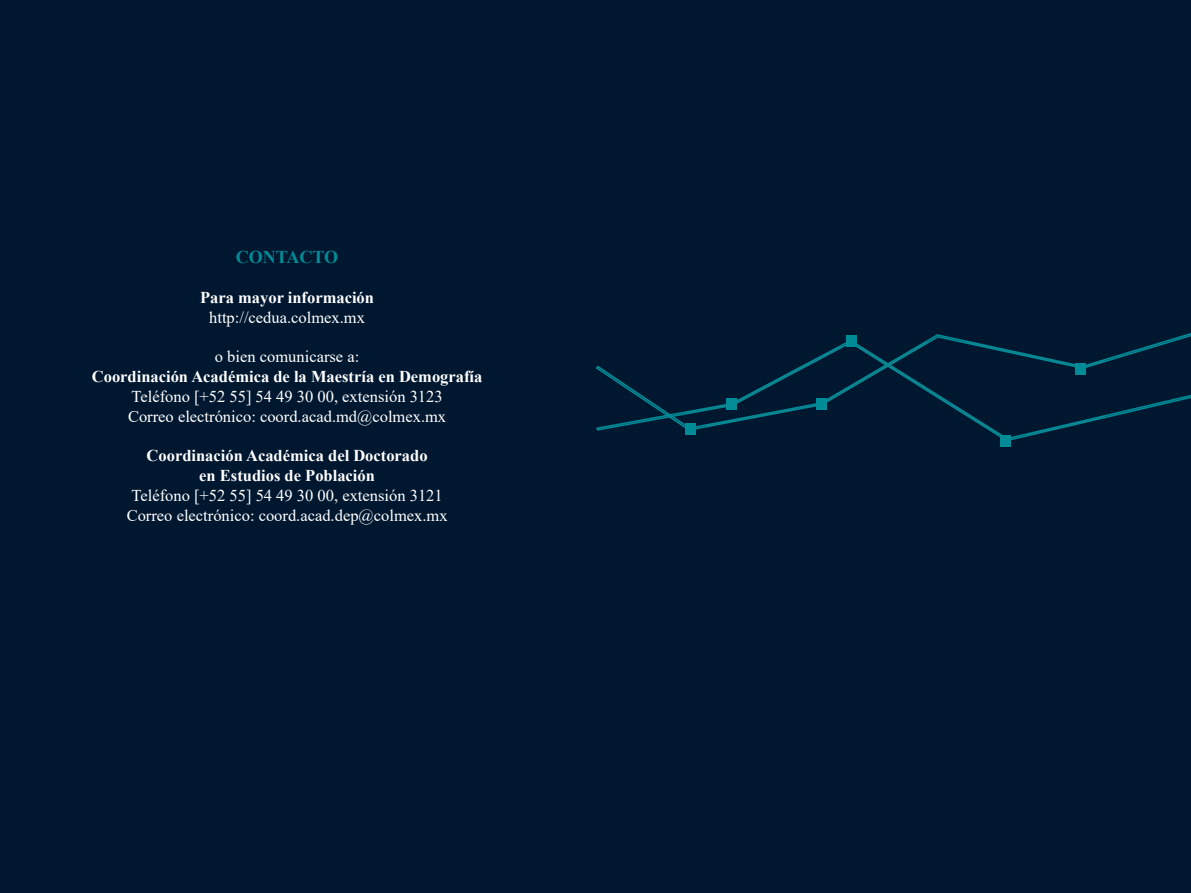
<style>
.page{position:relative;width:1191px;height:893px;background:#001730}
.page>*{position:absolute;margin:0;border:0;box-sizing:border-box;transform-origin:0 0}
.t1{font:700 18px "Times New Roman";color:#008c97}
.t2{font:16.5px/19.8px "Times New Roman";color:#fff}
.t3{font:700 16.5px/19.8px "Times New Roman";color:#fff;text-align:center}
</style>
<div class="page">
<svg style="left:595px;top:339px;width:596px;height:102px"></svg>
<div style="left:685px;top:423px;width:11px;height:11px;background:#008c97"></div>
<div style="left:816px;top:398px;width:10px;height:12px;background:#008c97"></div>
<div style="left:727px;top:398px;width:10px;height:12px;background:#008c97"></div>
<div style="left:846px;top:335px;width:11px;height:12px;background:#008c97"></div>
<div style="left:1075px;top:363px;width:10px;height:12px;background:#008c97"></div>
<div style="left:1000px;top:435px;width:11px;height:11px;background:#008c97"></div>
<p class="t1" style="left:236px;top:244px;width:104px">CONTACTO</p>
<p class="t3" style="left:200px;top:287px;width:175px">Para mayor información</p>
<p class="t2" style="left:209px;top:307px;width:157px">http://cedua.colmex.mx</p>
<p class="t2" style="left:215px;top:346px;width:146px">o bien comunicarse a:</p>
<p class="t3" style="left:92px;top:366px;width:392px">Coordinación Académica de la Maestría en Demografía</p>
<p class="t2" style="left:128px;top:386px;width:320px">Teléfono [+52 55] 54 49 30 00, extensión 3123<br>Correo electrónico: coord.acad.md@colmex.mx</p>
<p class="t3" style="left:147px;top:445px;width:282px">Coordinación Académica del Doctorado en Estudios de Población</p>
<p class="t2" style="left:127px;top:485px;width:322px">Teléfono [+52 55] 54 49 30 00, extensión 3121<br>Correo electrónico: coord.acad.dep@colmex.mx</p>
</div>
